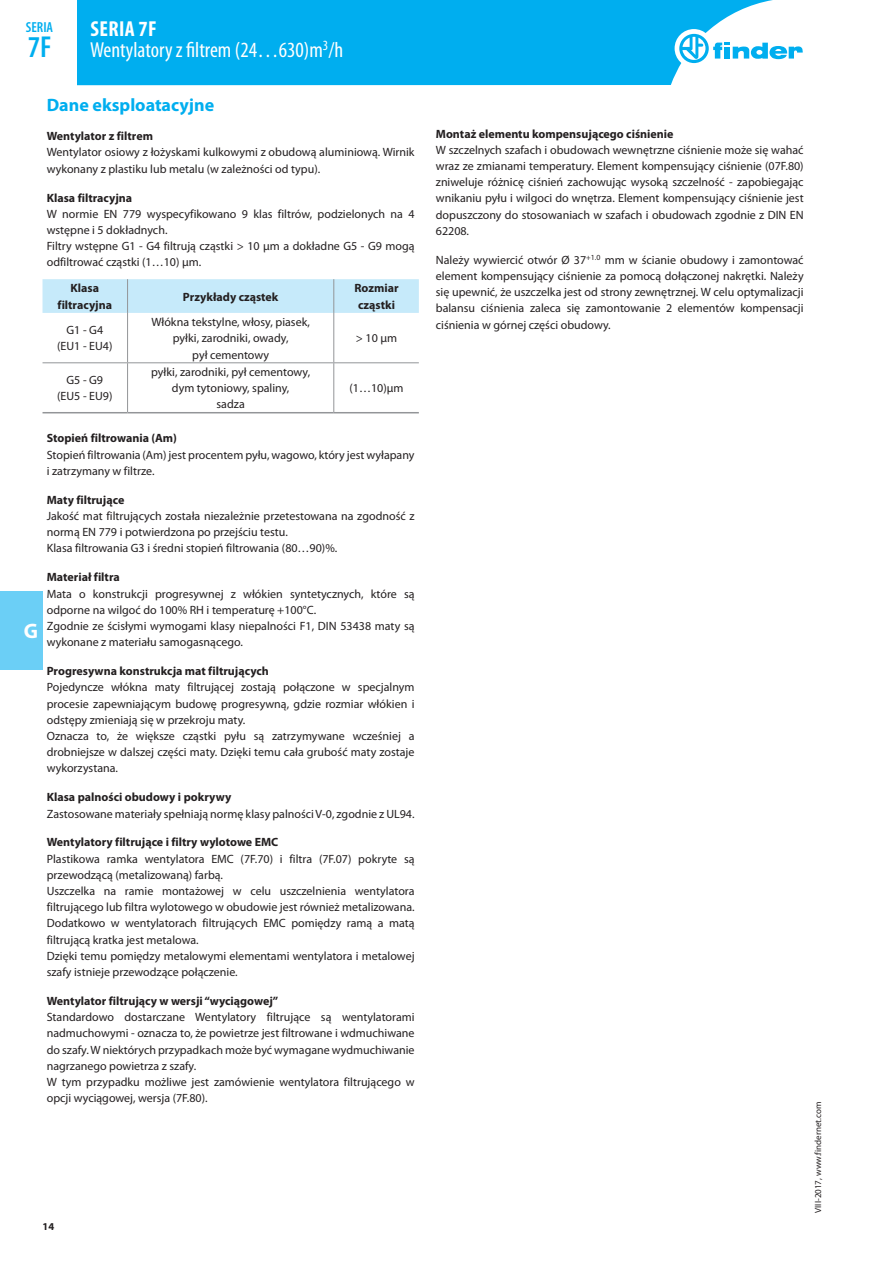
<style>
.page{position:relative;width:893px;height:1263px;background:#fff}
.page>*{position:absolute;margin:0;border:0;box-sizing:border-box;transform-origin:0 0}
.t1{font:600 condensed 30.3px "Myriad Pro";color:#00aeef}
.t2{font:condensed 21.75px/21px "Myriad Pro";color:#fff}
.t3{font:700 21px "Myriad Pro";color:#fff}
.t4{font:700 18px "Myriad Pro";color:#00aeef}
.t5{font:600 condensed 14.55px "Myriad Pro";color:#00aeef}
.t6{font:12px/16.2px "Myriad Pro";color:#231f20}
.t7{font:700 12px/16.2px "Myriad Pro";color:#231f20;text-align:center}
.t8{font:700 10.5px "Myriad Pro";color:#231f20}
.t9{font:9px "Myriad Pro";color:#231f20}
.s1{font-weight:700}
</style>
<div class="page">
<div style="left:0;top:591px;width:43px;height:79px;background:#6bcff6"></div>
<div style="left:77px;top:0;width:696px;height:85px;background:#00aeef"></div>
<div style="left:675px;top:29px;width:38px;height:39px;background:#fff;border-radius:50%"></div>
<svg style="left:679px;top:34px;width:124px;height:29px"></svg>
<div style="left:43px;top:279px;width:376px;height:34px;background:#c6eafa"></div>
<hr style="left:43px;top:362px;width:85px;height:1px;background:#939598">
<hr style="left:128px;top:362px;width:206px;height:1px;background:#939598">
<hr style="left:334px;top:362px;width:85px;height:1px;background:#939598">
<hr style="left:127px;top:279px;width:1px;height:34px;background:#939598">
<hr style="left:333px;top:279px;width:1px;height:34px;background:#939598">
<hr style="left:127px;top:313px;width:1px;height:49px;background:#939598">
<hr style="left:333px;top:313px;width:1px;height:49px;background:#939598">
<hr style="left:127px;top:363px;width:1px;height:49px;background:#939598">
<hr style="left:333px;top:363px;width:1px;height:49px;background:#939598">
<hr style="left:43px;top:412px;width:85px;height:1px;background:#939598">
<hr style="left:128px;top:412px;width:206px;height:1px;background:#939598">
<hr style="left:334px;top:412px;width:85px;height:1px;background:#939598">
<p class="t5" style="left:26px;top:19px;width:29px">SERIA</p>
<h1 class="t1" style="left:28px;top:30px;width:25px">7F</h1>
<h2 class="t2" style="left:90px;top:18px;width:255px"><span class="s1">SERIA 7F<br></span>Wentylatory z filtrem (24…630)m<sup>3</sup>/h</h2>
<h3 class="t4" style="left:47px;top:93px;width:169px">Dane eksploatacyjne</h3>
<p class="t7" style="left:47px;top:128px;width:108px">Wentylator z filtrem</p>
<p class="t6" style="left:47px;top:144px;width:369px">Wentylator osiowy z łożyskami kulkowymi z obudową aluminiową. Wirnik wykonany z plastiku lub metalu (w zależności od typu).</p>
<p class="t7" style="left:47px;top:189px;width:87px">Klasa filtracyjna</p>
<p class="t6" style="left:47px;top:205px;width:369px">W normie EN 779 wyspecyfikowano 9 klas filtrów, podzielonych na 4 wstępne i 5 dokładnych.<br>Filtry wstępne G1 - G4 filtrują cząstki &gt; 10 μm a dokładne G5 - G9 mogą odfiltrować cząstki (1…10) μm.</p>
<p class="t7" style="left:58px;top:280px;width:56px">Klasa filtracyjna</p>
<p class="t7" style="left:183px;top:288px;width:97px">Przykłady cząstek</p>
<p class="t7" style="left:354px;top:280px;width:46px;text-align:left">Rozmiar cząstki</p>
<p class="t6" style="left:57px;top:322px;width:57px;text-align:center">G1 - G4 (EU1 - EU4)</p>
<p class="t6" style="left:151px;top:314px;width:160px;text-align:center">Włókna tekstylne, włosy, piasek, pyłki, zarodniki, owady,<br>pył cementowy</p>
<p class="t6" style="left:356px;top:330px;width:43px">&gt; 10 μm</p>
<p class="t6" style="left:57px;top:372px;width:57px;text-align:center">G5 - G9 (EU5 - EU9)</p>
<p class="t6" style="left:151px;top:364px;width:161px;text-align:center">pyłki, zarodniki, pył cementowy, dym tytoniowy, spaliny,<br>sadza</p>
<p class="t6" style="left:350px;top:380px;width:55px">(1…10)μm</p>
<h3 class="t3" style="left:24px;top:618px;width:16px">G</h3>
<p class="t7" style="left:47px;top:430px;width:132px">Stopień filtrowania (Am)</p>
<p class="t6" style="left:47px;top:446px;width:369px">Stopień filtrowania (Am) jest procentem pyłu, wagowo, który jest wyłapany i zatrzymany w filtrze.</p>
<p class="t7" style="left:47px;top:491px;width:79px">Maty filtrujące</p>
<p class="t6" style="left:47px;top:508px;width:369px">Jakość mat filtrujących została niezależnie przetestowana na zgodność z normą EN 779 i potwierdzona po przejściu testu.<br>Klasa filtrowania G3 i średni stopień filtrowania (80…90)%.</p>
<p class="t7" style="left:47px;top:569px;width:75px">Materiał filtra</p>
<p class="t6" style="left:47px;top:585px;width:369px">Mata o konstrukcji progresywnej z włókien syntetycznych, które są odporne na wilgoć do 100% RH i temperaturę +100°C.<br>Zgodnie ze ścisłymi wymogami klasy niepalności F1, DIN 53438 maty są wykonane z materiału samogasnącego.</p>
<p class="t7" style="left:47px;top:663px;width:224px">Progresywna konstrukcja mat filtrujących</p>
<p class="t6" style="left:47px;top:679px;width:369px">Pojedyncze włókna maty filtrującej zostają połączone w specjalnym procesie zapewniającym budowę progresywną, gdzie rozmiar włókien i odstępy zmieniają się w przekroju maty.<br>Oznacza to, że większe cząstki pyłu są zatrzymywane wcześniej a drobniejsze w dalszej części maty. Dzięki temu cała grubość maty zostaje wykorzystana.</p>
<p class="t7" style="left:47px;top:789px;width:186px">Klasa palności obudowy i pokrywy</p>
<p class="t6" style="left:47px;top:805px;width:369px">Zastosowane materiały spełniają normę klasy palności V-0, zgodnie z UL94.</p>
<p class="t7" style="left:47px;top:834px;width:233px">Wentylatory filtrujące i filtry wylotowe EMC</p>
<p class="t6" style="left:47px;top:850px;width:369px">Plastikowa ramka wentylatora EMC (7F.70) i filtra (7F.07) pokryte są przewodzącą (metalizowaną) farbą.<br>Uszczelka na ramie montażowej w celu uszczelnienia wentylatora filtrującego lub filtra wylotowego w obudowie jest również metalizowana.<br>Dodatkowo w wentylatorach filtrujących EMC pomiędzy ramą a matą filtrującą kratka jest metalowa.<br>Dzięki temu pomiędzy metalowymi elementami wentylatora i metalowej szafy istnieje przewodzące połączenie.</p>
<p class="t7" style="left:47px;top:992px;width:233px">Wentylator filtrujący w wersji “wyciągowej”</p>
<p class="t6" style="left:47px;top:1009px;width:369px">Standardowo dostarczane Wentylatory filtrujące są wentylatorami nadmuchowymi - oznacza to, że powietrze jest filtrowane i wdmuchiwane do szafy. W niektórych przypadkach może być wymagane wydmuchiwanie nagrzanego powietrza z szafy.<br>W tym przypadku możliwe jest zamówienie wentylatora filtrującego w opcji wyciągowej, wersja (7F.80).</p>
<p class="t8" style="left:43px;top:1219px;width:13px">14</p>
<p class="t7" style="left:436px;top:125px;width:239px">Montaż elementu kompensującego ciśnienie</p>
<p class="t6" style="left:436px;top:142px;width:369px;text-align:justify">W szczelnych szafach i obudowach wewnętrzne ciśnienie może się wahać wraz ze zmianami temperatury. Element kompensujący ciśnienie (07F.80) zniweluje różnicę ciśnień zachowując wysoką szczelność - zapobiegając wnikaniu pyłu i wilgoci do wnętrza. Element kompensujący ciśnienie jest dopuszczony do stosowaniach w szafach i obudowach zgodnie z DIN EN 62208.</p>
<p class="t6" style="left:436px;top:251px;width:369px;text-align:justify">Należy wywiercić otwór Ø 37<sup>+1.0</sup> mm w ścianie obudowy i zamontować element kompensujący ciśnienie za pomocą dołączonej nakrętki. Należy się upewnić, że uszczelka jest od strony zewnętrznej. W celu optymalizacji balansu ciśnienia zaleca się zamontowanie 2 elementów kompensacji ciśnienia w górnej części obudowy.</p>
<p class="t9" style="left:812px;top:1213px;width:113px;rotate:-90deg">VIII-2017, www.findernet.com</p>
</div>
